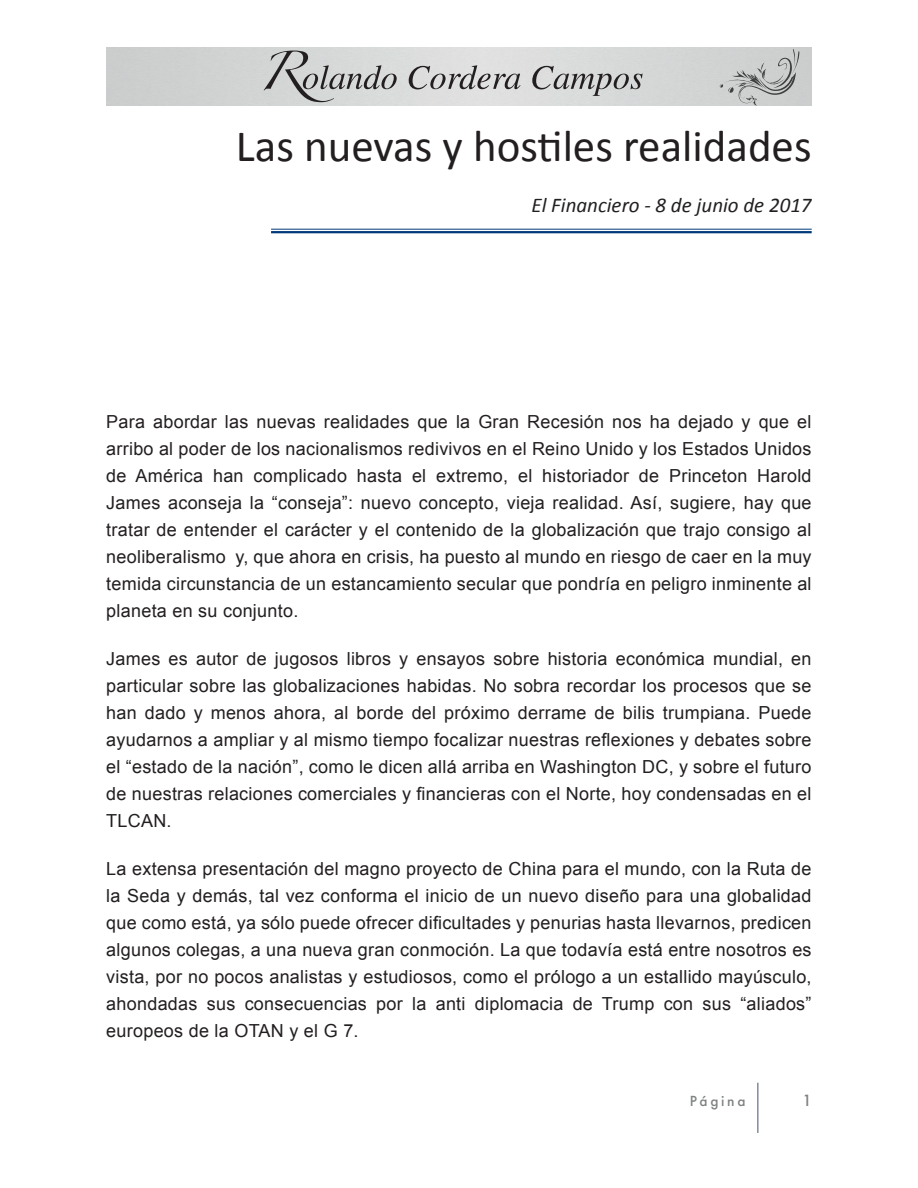
<style>
.page{position:relative;width:918px;height:1188px;background:#fff}
.page>*{position:absolute;margin:0;border:0;box-sizing:border-box;transform-origin:0 0}
.t1{font:45px "Calibri";color:#231f20}
.t2{font:italic 21px "Calibri";color:#231f20}
.t3{font:18px/27px "Arial";letter-spacing:.015em;color:#231f20;text-align:justify}
.t4{font:500 15px "Futura";color:#7e8182}
.t5{font:500 13.5px "Futura";letter-spacing:.2em;color:#7e8182}
</style>
<div class="page">
<svg style="left:264px;top:51px;width:133px;height:51px;background:#bbbcbc"></svg>
<svg style="left:409px;top:65px;width:112px;height:24px;background:#b4b3b3"></svg>
<svg style="left:532px;top:66px;width:111px;height:30px;background:#b7b7b7"></svg>
<svg style="left:719px;top:49px;width:80px;height:57px;background:#bfc0c1"></svg>
<hr style="left:757px;top:1083px;width:2px;height:50px;background:#848ba0">
<hr style="left:271px;top:229px;width:541px;height:1px;background:#013a7a">
<hr style="left:271px;top:231px;width:541px;height:2px;background:#013a7a">
<p class="t1" style="left:236px;top:118px;width:577px">Las nuevas y hostiles realidades</p>
<p class="t2" style="left:531px;top:190px;width:282px">El Financiero - 8 de junio de 2017</p>
<p class="t3" style="left:106px;top:408px;width:707px">Para abordar las nuevas realidades que la Gran Recesión nos ha dejado y que el arribo al poder de los nacionalismos redivivos en el Reino Unido y los Estados Unidos de América han complicado hasta el extremo, el historiador de Princeton Harold James aconseja la “conseja”: nuevo concepto, vieja realidad. Así, sugiere, hay que tratar de entender el carácter y el contenido de la globalización que trajo consigo al neoliberalismo y, que ahora en crisis, ha puesto al mundo en riesgo de caer en la muy temida circunstancia de un estancamiento secular que pondría en peligro inminente al planeta en su conjunto.</p>
<p class="t3" style="left:106px;top:645px;width:707px">James es autor de jugosos libros y ensayos sobre historia económica mundial, en particular sobre las globalizaciones habidas. No sobra recordar los procesos que se han dado y menos ahora, al borde del próximo derrame de bilis trumpiana. Puede ayudarnos a ampliar y al mismo tiempo focalizar nuestras reflexiones y debates sobre el “estado de la nación”, como le dicen allá arriba en Washington DC, y sobre el futuro de nuestras relaciones comerciales y financieras con el Norte, hoy condensadas en el TLCAN.</p>
<p class="t3" style="left:106px;top:856px;width:707px">La extensa presentación del magno proyecto de China para el mundo, con la Ruta de la Seda y demás, tal vez conforma el inicio de un nuevo diseño para una globalidad que como está, ya sólo puede ofrecer dificultades y penurias hasta llevarnos, predicen algunos colegas, a una nueva gran conmoción. La que todavía está entre nosotros es vista, por no pocos analistas y estudiosos, como el prólogo a un estallido mayúsculo, ahondadas sus consecuencias por la anti diplomacia de Trump con sus “aliados” europeos de la OTAN y el G 7.</p>
<p class="t5" style="left:690px;top:1092px;width:57px">Página</p>
<p class="t4" style="left:802px;top:1091px;width:11px">1</p>
</div>
